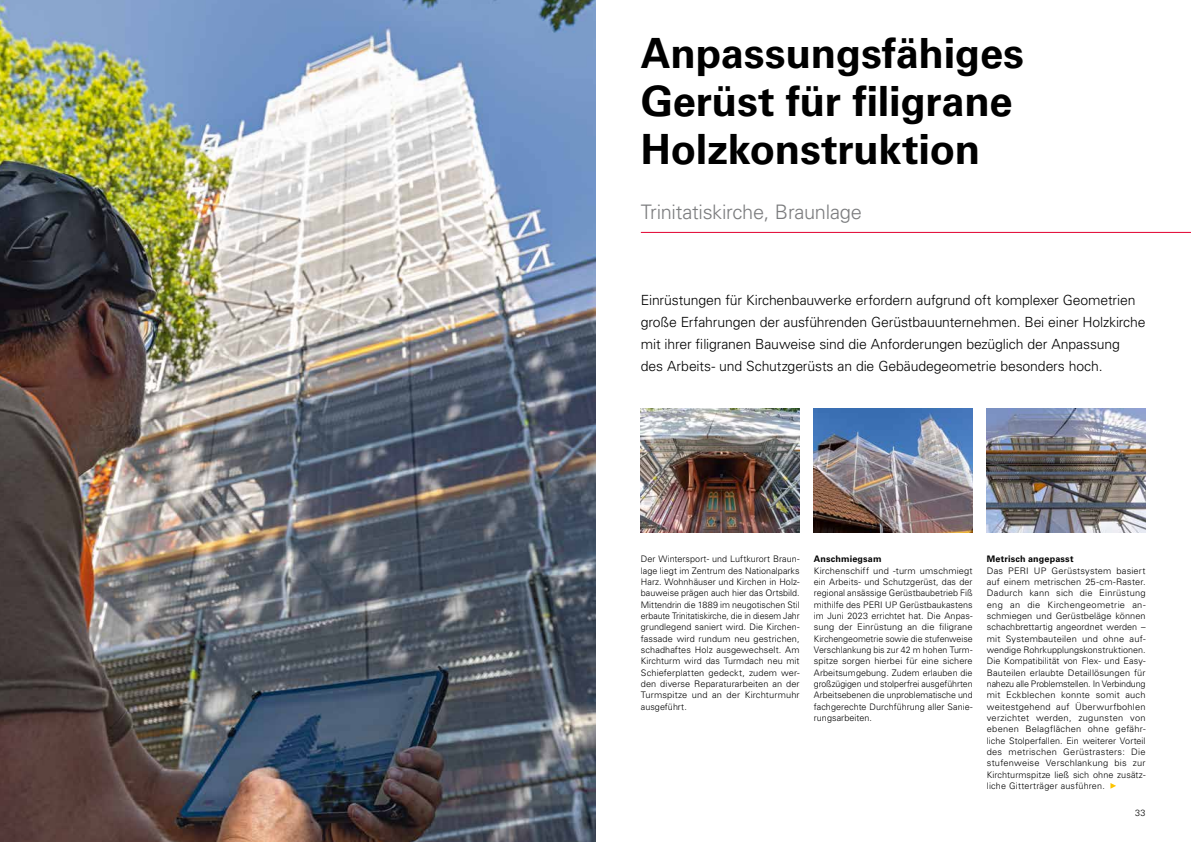
<style>
.page{position:relative;width:1191px;height:842px;background:#fff}
.page>*{position:absolute;margin:0;border:0;box-sizing:border-box;transform-origin:0 0}
.t1{font:700 41.6px/48px "Univers LT Pro";letter-spacing:-.005em;color:#000}
.t2{font:300 20px "Univers LT Pro";letter-spacing:-.015em;color:#7b7c7e}
.t3{font:300 14px/22px "Univers LT Pro";letter-spacing:-.01em;color:#000}
.t4{font:300 9px/11.3px "Univers LT Pro";letter-spacing:.01em;color:#000;text-align:justify}
.t5{font:700 9px "Univers LT Pro";letter-spacing:.02em;color:#000}
</style>
<div class="page">
<img style="left:0;top:0;width:595px;height:842px">
<svg style="left:1110px;top:783px;width:6px;height:6px"></svg>
<img style="left:814px;top:408px;width:158px;height:125px">
<img style="left:641px;top:408px;width:158px;height:125px">
<img style="left:986px;top:408px;width:159px;height:125px">
<hr style="left:641px;top:232px;width:550px;height:1px;background:#e20030">
<h1 class="t1" style="left:641px;top:31px;width:385px">Anpassungsfähiges<br>Gerüst für filigrane<br>Holzkonstruktion</h1>
<h2 class="t2" style="left:641px;top:200px;width:223px">Trinitatiskirche, Braunlage</h2>
<p class="t3" style="left:641px;top:289px;width:506px">Einrüstungen für Kirchenbauwerke erfordern aufgrund oft komplexer Geometrien große Erfahrungen der ausführenden Gerüstbauunternehmen. Bei einer Holzkirche mit ihrer filigranen Bauweise sind die Anforderungen bezüglich der Anpassung des Arbeits- und Schutzgerüsts an die Gebäudegeometrie besonders hoch.</p>
<p class="t4" style="left:641px;top:553px;width:160px">Der Wintersport- und Luftkurort Braun&shy;lage liegt im Zentrum des Nationalparks Harz. Wohnhäuser und Kirchen in Holz&shy;bauweise prägen auch hier das Ortsbild.<br>Mittendrin die 1889 im neugotischen Stil erbaute Trinitatiskirche, die in diesem Jahr grundlegend saniert wird. Die Kirchen&shy;fassade wird rundum neu gestrichen, schadhaftes Holz ausgewechselt. Am Kirchturm wird das Turmdach neu mit Schieferplatten gedeckt, zudem wer&shy;den diverse Reparaturarbeiten an der Turmspitze und an der Kirchturmuhr ausgeführt.</p>
<p class="t5" style="left:986px;top:554px;width:88px">Metrisch angepasst</p>
<p class="t5" style="left:814px;top:554px;width:69px">Anschmiegsam</p>
<p class="t4" style="left:814px;top:565px;width:160px">Kirchenschiff und -turm umschmiegt ein Arbeits- und Schutzgerüst, das der regional ansässige Gerüstbaubetrieb Fiß mithilfe des PERI UP Gerüstbaukastens im Juni 2023 errichtet hat. Die Anpas&shy;sung der Einrüstung an die filigrane Kirchengeometrie sowie die stufenweise Verschlankung bis zur 42 m hohen Turm&shy;spitze sorgen hierbei für eine sichere Arbeitsumgebung. Zudem erlauben die großzügigen und stolperfrei ausgeführten Arbeitsebenen die unproblematische und fachgerechte Durchführung aller Sanie&shy;rungsarbeiten.</p>
<p class="t4" style="left:986px;top:565px;width:160px">Das PERI UP Gerüstsystem basiert auf einem metrischen 25-cm-Raster.<br>Dadurch kann sich die Einrüstung eng an die Kirchengeometrie an&shy;schmiegen und Gerüstbeläge können schachbrettartig angeordnet werden – mit Systembauteilen und ohne auf&shy;wendige Rohrkupplungskonstruktionen.<br>Die Kompatibilität von Flex- und Easy-Bauteilen erlaubte Detaillösungen für nahezu alle Problemstellen. In Verbindung mit Eckblechen konnte somit auch weitestgehend auf Überwurfbohlen verzichtet werden, zugunsten von ebenen Belagflächen ohne gefähr&shy;liche Stolperfallen. Ein weiterer Vorteil des metrischen Gerüstrasters: Die stufenweise Verschlankung bis zur Kirchturmspitze ließ sich ohne zusätz&shy;liche Gitterträger ausführen.</p>
<p class="t4" style="left:1135px;top:808px;width:12px">33</p>
</div>
